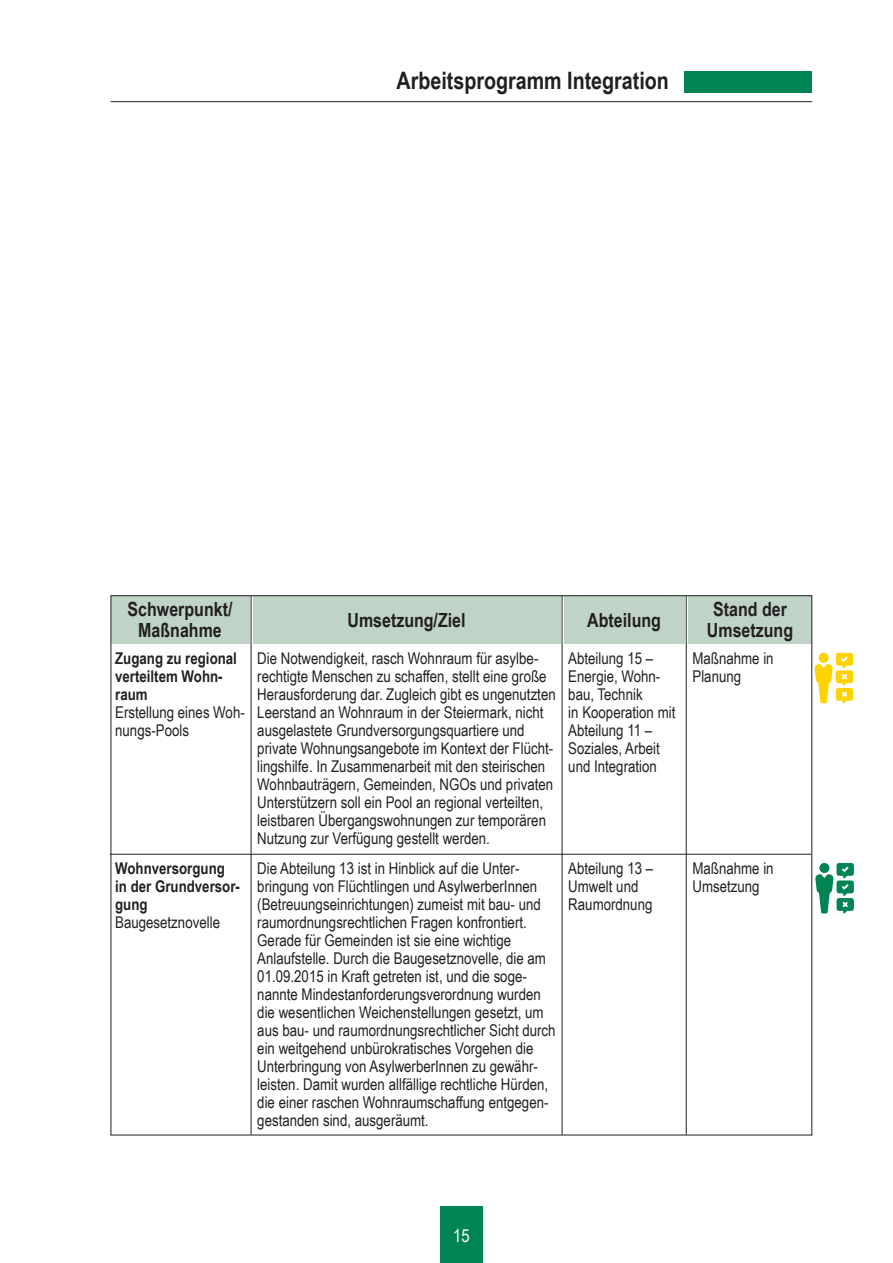
<style>
.page{position:relative;width:893px;height:1263px;background:#fff}
.page>*{position:absolute;margin:0;border:0;box-sizing:border-box;transform-origin:0 0}
.t1{font:700 24px "Arial Narrow";color:#231f20}
.t2{font:700 19.5px/21px "Arial Narrow";color:#231f20;text-align:center}
.t3{font:18px "Arial Narrow";color:#fff}
.t4{font:16.2px/18px "Arial Narrow";color:#231f20}
.t5{font:700 16.2px/18px "Arial Narrow";color:#231f20}
</style>
<div class="page">
<div style="left:685px;top:71px;width:127px;height:22px;background:#008454"></div>
<hr style="left:111px;top:101px;width:701px;height:1px;background:#231f20">
<div style="left:440px;top:1206px;width:43px;height:57px;background:#008454"></div>
<div style="left:111px;top:596px;width:138px;height:48px;background:#bfd3c7"></div>
<div style="left:253px;top:596px;width:307px;height:48px;background:#bfd3c7"></div>
<div style="left:688px;top:596px;width:124px;height:48px;background:#bfd3c7"></div>
<div style="left:564px;top:596px;width:120px;height:48px;background:#bfd3c7"></div>
<hr style="left:251px;top:596px;width:1px;height:539px;background:#231f20">
<hr style="left:562px;top:596px;width:1px;height:539px;background:#231f20">
<hr style="left:686px;top:596px;width:1px;height:539px;background:#231f20">
<hr style="left:110px;top:854px;width:701px;height:1px;background:#231f20">
<svg style="left:814px;top:653px;width:39px;height:50px"></svg>
<svg style="left:815px;top:863px;width:39px;height:50px"></svg>
<h1 class="t1" style="left:397px;top:62px;width:274px">Arbeitsprogramm Integration</h1>
<p class="t2" style="left:128px;top:598px;width:106px">Schwerpunkt/<br>Maßnahme</p>
<p class="t2" style="left:347px;top:609px;width:120px">Umsetzung/Ziel</p>
<p class="t2" style="left:707px;top:598px;width:88px">Stand der<br>Umsetzung</p>
<p class="t2" style="left:587px;top:609px;width:75px">Abteilung</p>
<p class="t5" style="left:115px;top:649px;width:123px">Zugang zu regional verteiltem Wohn&shy;raum</p>
<p class="t4" style="left:115px;top:703px;width:131px">Erstellung eines Woh&shy;nungs-Pools</p>
<p class="t5" style="left:115px;top:859px;width:126px">Wohnversorgung in der Grundversor&shy;gung</p>
<p class="t4" style="left:115px;top:913px;width:106px">Baugesetznovelle</p>
<p class="t4" style="left:257px;top:649px;width:300px">Die Notwendigkeit, rasch Wohnraum für asylbe&shy;rechtigte Menschen zu schaffen, stellt eine große Herausforderung dar. Zugleich gibt es ungenutzten Leerstand an Wohnraum in der Steiermark, nicht ausgelastete Grundversorgungsquartiere und private Wohnungsangebote im Kontext der Flücht&shy;lingshilfe. In Zusammenarbeit mit den steirischen Wohnbauträgern, Gemeinden, NGOs und privaten Unterstützern soll ein Pool an regional verteilten, leistbaren Übergangswohnungen zur temporären Nutzung zur Verfügung gestellt werden.</p>
<p class="t4" style="left:257px;top:859px;width:300px">Die Abteilung 13 ist in Hinblick auf die Unter&shy;bringung von Flüchtlingen und AsylwerberInnen (Betreuungseinrichtungen) zumeist mit bau- und raumordnungsrechtlichen Fragen konfrontiert.<br>Gerade für Gemeinden ist sie eine wichtige Anlaufstelle. Durch die Baugesetznovelle, die am 01.09.2015 in Kraft getreten ist, und die soge&shy;nannte Mindestanforderungsverordnung wurden die wesentlichen Weichenstellungen gesetzt, um aus bau- und raumordnungsrechtlicher Sicht durch ein weitgehend unbürokratisches Vorgehen die Unterbringung von AsylwerberInnen zu gewähr&shy;leisten. Damit wurden allfällige rechtliche Hürden, die einer raschen Wohnraumschaffung entgegen&shy;gestanden sind, ausgeräumt.</p>
<p class="t4" style="left:568px;top:649px;width:109px">Abteilung 15 –<br>Energie, Wohn&shy;bau, Technik<br>in Kooperation mit<br>Abteilung 11 –<br>Soziales, Arbeit und Integration</p>
<p class="t4" style="left:568px;top:859px;width:86px">Abteilung 13 –<br>Umwelt und<br>Raumordnung</p>
<p class="t4" style="left:692px;top:649px;width:83px">Maßnahme in<br>Planung</p>
<p class="t4" style="left:692px;top:859px;width:83px">Maßnahme in<br>Umsetzung</p>
<p class="t3" style="left:453px;top:1222px;width:18px">15</p>
</div>
